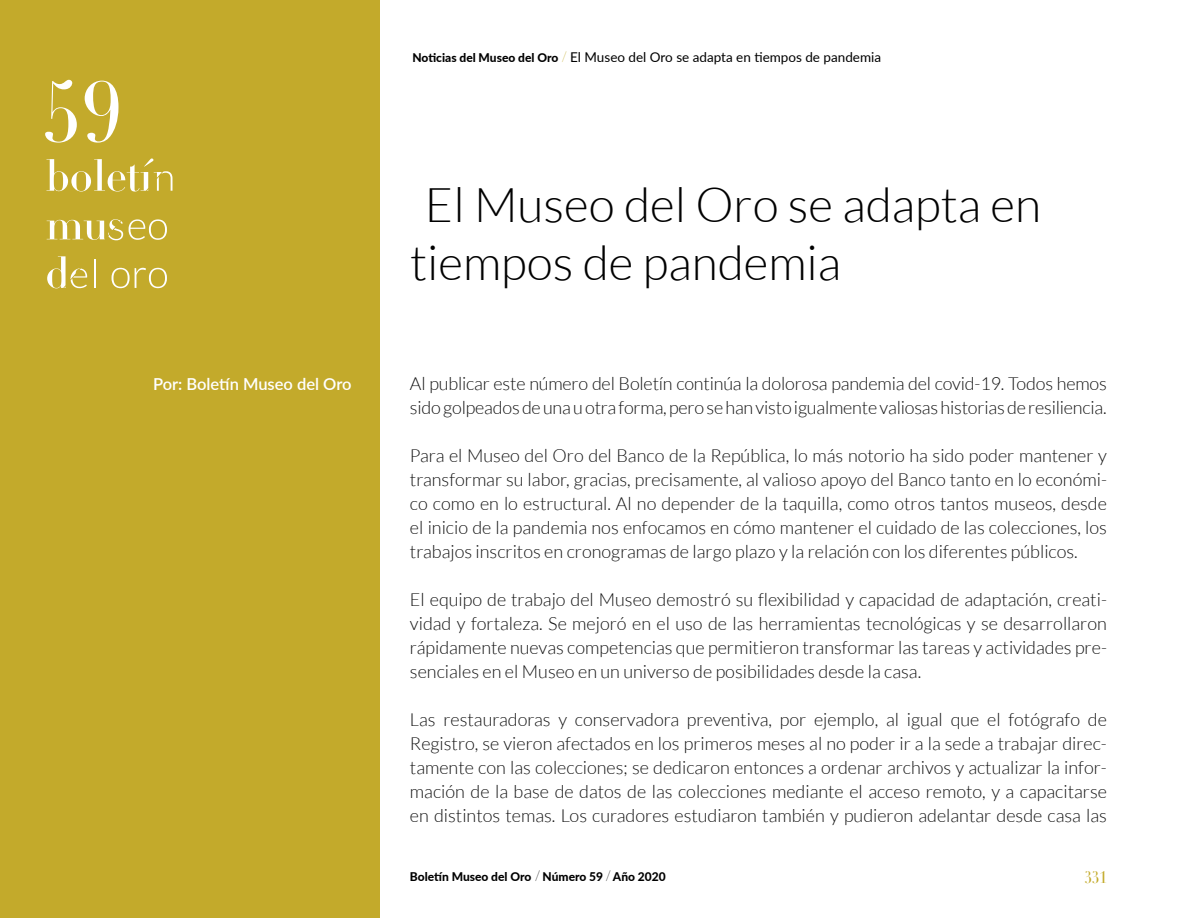
<style>
.page{position:relative;width:1188px;height:918px;background:#fff}
.page>*{position:absolute;margin:0;border:0;box-sizing:border-box;transform-origin:0 0}
.t1{font:84.3px "Didot LH Headline";color:#fff}
.t2{font:300 48px/57.6px "Lato";color:#000}
.t3{font:300 18px/24px "Lato";letter-spacing:-.01em;color:#121212;text-align:justify}
.t4{font:16.65px "Didot LH Headline";color:#c3aa2b}
.t5{font:600 16.5px "Lato";color:#fff}
.t6{font:13.5px "Lato";color:#000}
.t7{font:800 12px "Lato";color:#000}
.s1{font-weight:800;font-size:12px}
.s2{font-family:"Didot LH Headline";font-size:15px;color:#c3aa2b}
.s3{font-family:"Didot LH Headline";font-weight:400;font-size:15px}
</style>
<div class="page">
<div style="left:0;top:0;width:380px;height:918px;background:#c3aa2b"></div>
<svg style="left:47px;top:158px;width:125px;height:34px"></svg>
<svg style="left:129px;top:219px;width:38px;height:21px"></svg>
<hr style="left:94px;top:259px;width:2px;height:29px;background:#fff">
<svg style="left:112px;top:268px;width:55px;height:20px"></svg>
<svg style="left:47px;top:256px;width:40px;height:32px"></svg>
<svg style="left:47px;top:219px;width:76px;height:21px"></svg>
<h1 class="t1" style="left:42px;top:61px;width:83px">59</h1>
<p class="t6" style="left:412px;top:48px;width:470px"><span class="s1">Noticias del Museo del Oro</span> <span class="s2">/</span> El Museo del Oro se adapta en tiempos de pandemia</p>
<h2 class="t2" style="left:410px;top:176px;width:633px;text-indent:15px">El Museo del Oro se adapta en tiempos de pandemia</h2>
<p class="t5" style="left:153px;top:372px;width:200px">Por: Boletín Museo del Oro</p>
<p class="t3" style="left:410px;top:372px;width:698px">Al publicar este número del Boletín continúa la dolorosa pandemia del covid-19. Todos hemos sido golpeados de una u otra forma, pero se han visto igualmente valiosas historias de resiliencia.</p>
<p class="t3" style="left:410px;top:444px;width:698px">Para el Museo del Oro del Banco de la República, lo más notorio ha sido poder mantener y transformar su labor, gracias, precisamente, al valioso apoyo del Banco tanto en lo económi&shy;co como en lo estructural. Al no depender de la taquilla, como otros tantos museos, desde el inicio de la pandemia nos enfocamos en cómo mantener el cuidado de las colecciones, los trabajos inscritos en cronogramas de largo plazo y la relación con los diferentes públicos.</p>
<p class="t3" style="left:410px;top:588px;width:698px">El equipo de trabajo del Museo demostró su flexibilidad y capacidad de adaptación, creati&shy;vidad y fortaleza. Se mejoró en el uso de las herramientas tecnológicas y se desarrollaron rápidamente nuevas competencias que permitieron transformar las tareas y actividades pre&shy;senciales en el Museo en un universo de posibilidades desde la casa.</p>
<p class="t3" style="left:410px;top:708px;width:698px">Las restauradoras y conservadora preventiva, por ejemplo, al igual que el fotógrafo de Registro, se vieron afectados en los primeros meses al no poder ir a la sede a trabajar direc&shy;tamente con las colecciones; se dedicaron entonces a ordenar archivos y actualizar la infor&shy;mación de la base de datos de las colecciones mediante el acceso remoto, y a capacitarse en distintos temas. Los curadores estudiaron también y pudieron adelantar desde casa las</p>
<p class="t7" style="left:410px;top:868px;width:257px">Boletín Museo del Oro <span class="s3">/</span> Número 59 <span class="s3">/</span> Año 2020</p>
<p class="t4" style="left:1085px;top:867px;width:24px">331</p>
</div>
